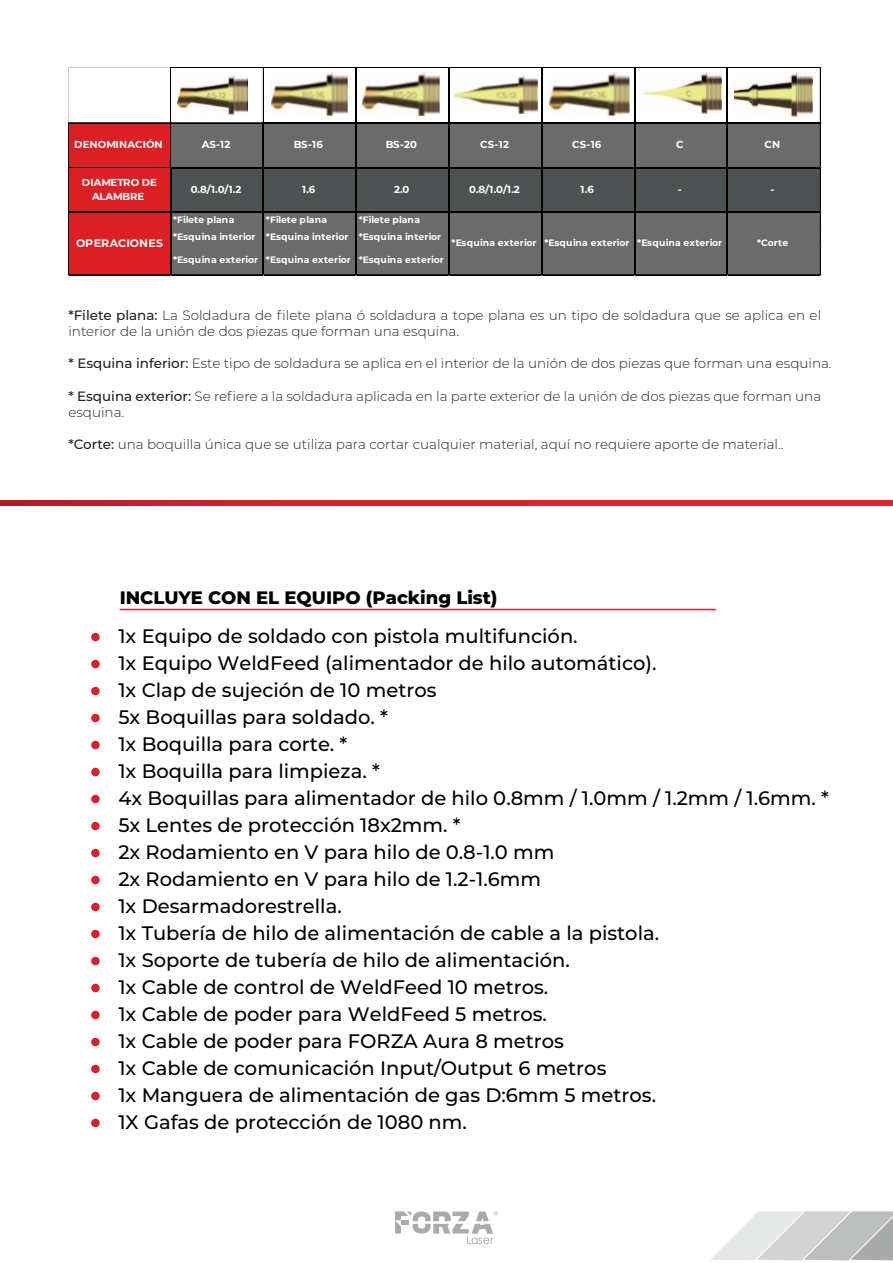
<style>
.page{position:relative;width:893px;height:1263px;background:#fff}
.page>*{position:absolute;margin:0;border:0;box-sizing:border-box;transform-origin:0 0}
.t1{font:500 19.5px/27px "Montserrat";color:#000001}
.t2{font:800 18px "Montserrat";color:#000001}
.t3{font:300 13.5px/16.2px "Montserrat";color:#231f20}
.t4{font:700 10.95px "Montserrat";letter-spacing:.02em;color:#fff}
.t5{font:700 10.2px/14.4px "Montserrat";color:#fff;text-align:center}
.t6{font:700 9.3px/17px "Montserrat";letter-spacing:.015em;color:#fff}
.s1{font-weight:500}
</style>
<div class="page">
<svg style="left:395px;top:1211px;width:103px;height:33px"></svg>
<svg style="left:711px;top:1211px;width:182px;height:49px"></svg>
<hr style="left:120px;top:609px;width:596px;height:1px;background:#db1f2c">
<div style="left:91px;top:633px;width:9px;height:8px;background:#db1f2c;border-radius:50%"></div>
<div style="left:91px;top:660px;width:9px;height:8px;background:#db1f2c;border-radius:50%"></div>
<div style="left:91px;top:687px;width:9px;height:8px;background:#db1f2c;border-radius:50%"></div>
<div style="left:91px;top:714px;width:9px;height:8px;background:#db1f2c;border-radius:50%"></div>
<div style="left:91px;top:741px;width:9px;height:8px;background:#db1f2c;border-radius:50%"></div>
<div style="left:91px;top:768px;width:9px;height:8px;background:#db1f2c;border-radius:50%"></div>
<div style="left:91px;top:795px;width:9px;height:8px;background:#db1f2c;border-radius:50%"></div>
<div style="left:91px;top:822px;width:9px;height:8px;background:#db1f2c;border-radius:50%"></div>
<div style="left:91px;top:849px;width:9px;height:8px;background:#db1f2c;border-radius:50%"></div>
<div style="left:91px;top:876px;width:9px;height:8px;background:#db1f2c;border-radius:50%"></div>
<div style="left:91px;top:903px;width:9px;height:8px;background:#db1f2c;border-radius:50%"></div>
<div style="left:91px;top:930px;width:9px;height:8px;background:#db1f2c;border-radius:50%"></div>
<div style="left:91px;top:957px;width:9px;height:8px;background:#db1f2c;border-radius:50%"></div>
<div style="left:91px;top:984px;width:9px;height:8px;background:#db1f2c;border-radius:50%"></div>
<div style="left:91px;top:1011px;width:9px;height:8px;background:#db1f2c;border-radius:50%"></div>
<div style="left:91px;top:1038px;width:9px;height:8px;background:#db1f2c;border-radius:50%"></div>
<div style="left:91px;top:1065px;width:9px;height:8px;background:#db1f2c;border-radius:50%"></div>
<div style="left:91px;top:1092px;width:9px;height:8px;background:#db1f2c;border-radius:50%"></div>
<div style="left:91px;top:1119px;width:9px;height:8px;background:#db1f2c;border-radius:50%"></div>
<svg style="left:0;top:500px;width:893px;height:6px;background:#d41f28"></svg>
<div style="left:69px;top:123px;width:102px;height:45px;background:#dc1f25"></div>
<div style="left:170px;top:123px;width:651px;height:45px;background:#6c6b6c"></div>
<div style="left:69px;top:168px;width:102px;height:45px;background:#dc1f25"></div>
<div style="left:170px;top:168px;width:651px;height:45px;background:#4f5252"></div>
<div style="left:69px;top:212px;width:102px;height:64px;background:#dc1f25"></div>
<div style="left:170px;top:212px;width:651px;height:64px;background:#6c6b6c"></div>
<hr style="left:68px;top:67px;width:102px;height:1px;background:#cbcccb">
<hr style="left:171px;top:67px;width:92px;height:1px;background:#000001">
<hr style="left:263px;top:67px;width:92px;height:1px;background:#000001">
<hr style="left:357px;top:67px;width:91px;height:1px;background:#000001">
<hr style="left:450px;top:67px;width:91px;height:1px;background:#000001">
<hr style="left:543px;top:67px;width:91px;height:1px;background:#000001">
<hr style="left:635px;top:67px;width:92px;height:1px;background:#000001">
<hr style="left:728px;top:67px;width:93px;height:1px;background:#000001">
<hr style="left:68px;top:67px;width:1px;height:56px;background:#cbcccb">
<hr style="left:69px;top:122px;width:193px;height:1px;background:#000001">
<hr style="left:69px;top:123px;width:193px;height:1px;background:#000001">
<hr style="left:263px;top:68px;width:1px;height:54px;background:#000001">
<hr style="left:264px;top:122px;width:557px;height:2px;background:#000001">
<hr style="left:820px;top:68px;width:1px;height:54px;background:#000001">
<hr style="left:68px;top:123px;width:1px;height:45px;background:#000001">
<hr style="left:69px;top:167px;width:101px;height:1px;background:#000001">
<hr style="left:170px;top:67px;width:1px;height:100px;background:#000001">
<hr style="left:171px;top:167px;width:650px;height:1px;background:#000001">
<hr style="left:820px;top:124px;width:1px;height:43px;background:#000001">
<hr style="left:68px;top:168px;width:1px;height:43px;background:#000001">
<hr style="left:68px;top:211px;width:753px;height:2px;background:#000001">
<hr style="left:820px;top:168px;width:1px;height:43px;background:#000001">
<hr style="left:68px;top:213px;width:1px;height:63px;background:#000001">
<hr style="left:69px;top:274px;width:101px;height:1px;background:#000001">
<hr style="left:69px;top:275px;width:101px;height:1px;background:#000001">
<hr style="left:170px;top:167px;width:1px;height:109px;background:#000001">
<hr style="left:171px;top:274px;width:91px;height:1px;background:#000001">
<hr style="left:171px;top:275px;width:91px;height:1px;background:#000001">
<hr style="left:262px;top:122px;width:2px;height:154px;background:#000001">
<hr style="left:264px;top:274px;width:91px;height:1px;background:#000001">
<hr style="left:264px;top:275px;width:91px;height:1px;background:#000001">
<hr style="left:355px;top:67px;width:2px;height:209px;background:#000001">
<hr style="left:357px;top:274px;width:91px;height:1px;background:#000001">
<hr style="left:357px;top:275px;width:91px;height:1px;background:#000001">
<hr style="left:448px;top:67px;width:2px;height:209px;background:#000001">
<hr style="left:450px;top:274px;width:91px;height:1px;background:#000001">
<hr style="left:450px;top:275px;width:91px;height:1px;background:#000001">
<hr style="left:541px;top:67px;width:2px;height:209px;background:#000001">
<hr style="left:543px;top:274px;width:91px;height:1px;background:#000001">
<hr style="left:543px;top:275px;width:91px;height:1px;background:#000001">
<hr style="left:634px;top:67px;width:1px;height:209px;background:#000001">
<hr style="left:635px;top:274px;width:92px;height:1px;background:#000001">
<hr style="left:635px;top:275px;width:92px;height:1px;background:#000001">
<hr style="left:727px;top:67px;width:1px;height:209px;background:#000001">
<hr style="left:728px;top:274px;width:93px;height:1px;background:#000001">
<hr style="left:728px;top:275px;width:93px;height:1px;background:#000001">
<hr style="left:820px;top:213px;width:1px;height:63px;background:#000001">
<img style="left:642px;top:73px;width:79px;height:41px">
<img style="left:734px;top:72px;width:79px;height:44px">
<img style="left:178px;top:75px;width:69px;height:39px">
<img style="left:272px;top:73px;width:76px;height:42px">
<img style="left:363px;top:73px;width:77px;height:43px">
<img style="left:453px;top:75px;width:85px;height:39px">
<img style="left:550px;top:73px;width:80px;height:43px">
<p class="t5" style="left:74px;top:137px;width:90px">DENOMINACIÓN</p>
<p class="t5" style="left:202px;top:137px;width:30px">AS-12</p>
<p class="t5" style="left:294px;top:137px;width:31px">BS-16</p>
<p class="t5" style="left:386px;top:137px;width:33px">BS-20</p>
<p class="t5" style="left:480px;top:137px;width:30px">CS-12</p>
<p class="t5" style="left:572px;top:137px;width:31px">CS-16</p>
<p class="t5" style="left:676px;top:137px;width:9px">C</p>
<p class="t5" style="left:765px;top:137px;width:17px">CN</p>
<p class="t5" style="left:82px;top:175px;width:77px">DIAMETRO DE<br>ALAMBRE</p>
<p class="t5" style="left:191px;top:181px;width:52px">0.8/1.0/1.2</p>
<p class="t5" style="left:302px;top:181px;width:15px">1.6</p>
<p class="t5" style="left:394px;top:181px;width:17px">2.0</p>
<p class="t5" style="left:469px;top:181px;width:52px">0.8/1.0/1.2</p>
<p class="t5" style="left:581px;top:181px;width:15px">1.6</p>
<p class="t5" style="left:678px;top:181px;width:5px">-</p>
<p class="t5" style="left:770px;top:181px;width:5px">-</p>
<p class="t6" style="left:173px;top:211px;width:63px">*Filete plana</p>
<p class="t6" style="left:266px;top:211px;width:63px">*Filete plana</p>
<p class="t6" style="left:173px;top:211px;width:270px;text-indent:186px">*Filete plana *Esquina interior *Esquina interior *Esquina interior</p>
<p class="t6" style="left:173px;top:251px;width:272px">*Esquina exterior *Esquina exterior *Esquina exterior</p>
<p class="t4" style="left:76px;top:235px;width:89px">OPERACIONES</p>
<p class="t6" style="left:451px;top:234px;width:272px">*Esquina exterior *Esquina exterior *Esquina exterior</p>
<p class="t6" style="left:757px;top:234px;width:33px">*Corte</p>
<p class="t3" style="left:68px;top:306px;width:754px"><span class="s1">*Filete plana:</span> La Soldadura de filete plana ó soldadura a tope plana es un tipo de soldadura que se aplica en el interior de la unión de dos piezas que forman una esquina.</p>
<p class="t3" style="left:68px;top:355px;width:765px"><span class="s1">* Esquina inferior:</span> Este tipo de soldadura se aplica en el interior de la unión de dos piezas que forman una esquina.</p>
<p class="t3" style="left:68px;top:387px;width:754px"><span class="s1">* Esquina exterior:</span> Se refiere a la soldadura aplicada en la parte exterior de la unión de dos piezas que forman una esquina.</p>
<p class="t3" style="left:68px;top:436px;width:717px"><span class="s1">*Corte:</span> una boquilla única que se utiliza para cortar cualquier material, aquí no requiere aporte de material..</p>
<p class="t2" style="left:120px;top:585px;width:379px">INCLUYE CON EL EQUIPO (Packing List)</p>
<p class="t1" style="left:118px;top:622px;width:712px">1x Equipo de soldado con pistola multifunción.<br>1x Equipo WeldFeed (alimentador de hilo automático).<br>1x Clap de sujeción de 10 metros<br>5x Boquillas para soldado. *<br>1x Boquilla para corte. *<br>1x Boquilla para limpieza. *<br>4x Boquillas para alimentador de hilo 0.8mm / 1.0mm / 1.2mm / 1.6mm. * 5x Lentes de protección 18x2mm. *<br>2x Rodamiento en V para hilo de 0.8-1.0 mm<br>2x Rodamiento en V para hilo de 1.2-1.6mm<br>1x Desarmadorestrella.<br>1x Tubería de hilo de alimentación de cable a la pistola.<br>1x Soporte de tubería de hilo de alimentación.<br>1x Cable de control de WeldFeed 10 metros.<br>1x Cable de poder para WeldFeed 5 metros.<br>1x Cable de poder para FORZA Aura 8 metros<br>1x Cable de comunicación Input/Output 6 metros<br>1x Manguera de alimentación de gas D:6mm 5 metros.<br>1X Gafas de protección de 1080 nm.</p>
</div>
